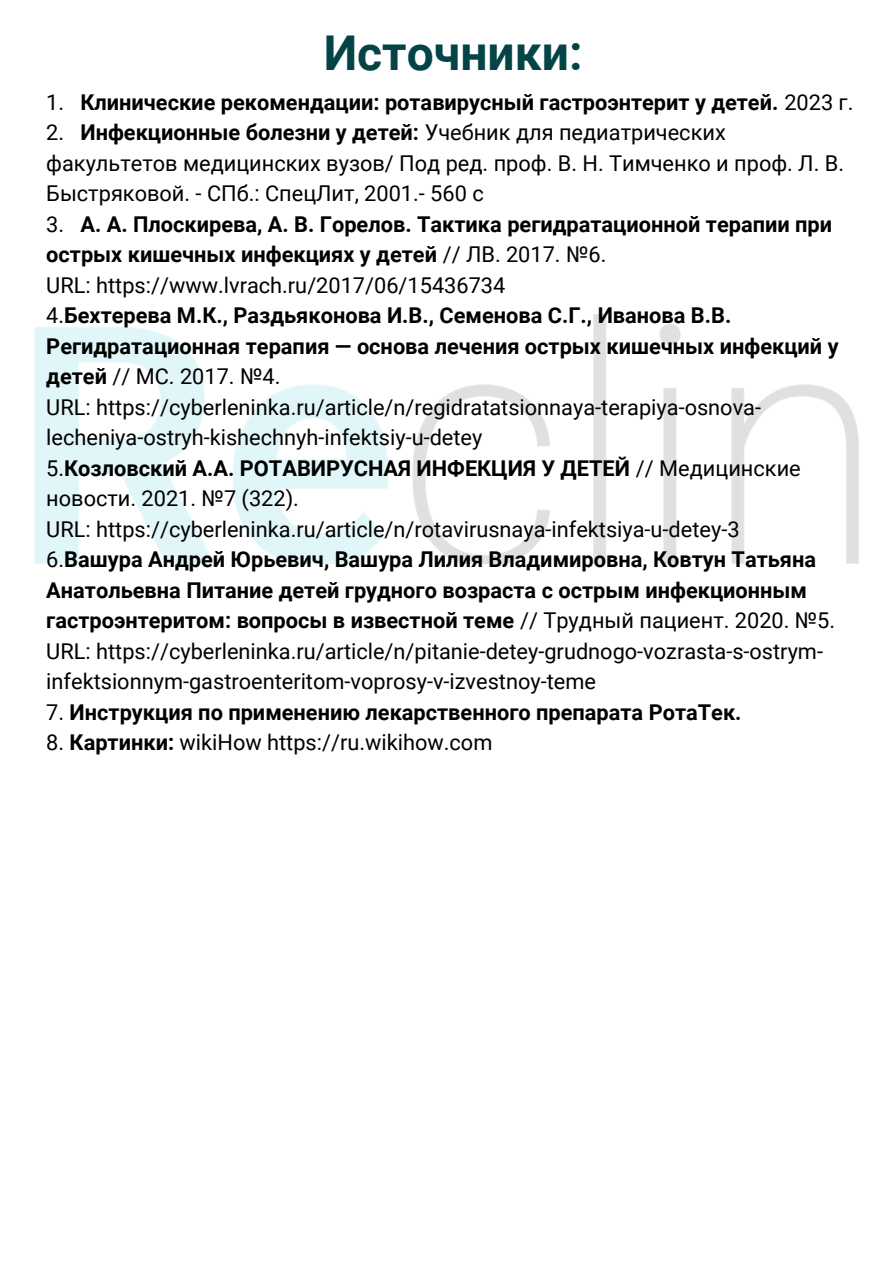
<style>
.page{position:relative;width:893px;height:1264px;background:#fff}
.page>*{position:absolute;margin:0;border:0;box-sizing:border-box;transform-origin:0 0}
.t1{font:700 48px "Roboto";color:#044447}
.t2{font:21.75px/30.5px "Roboto";color:#000}
.t3{font:700 21.75px "Roboto";color:#000}
.s1{font-weight:400}
.s2{font-weight:700}
</style>
<div class="page">
<img style="left:34px;top:314px;width:824px;height:250px">
<h1 class="t1" style="left:323px;top:25px;width:260px">Источники:</h1>
<p class="t3" style="left:46px;top:90px;width:808px"><span class="s1">1.</span> Клинические рекомендации: ротавирусный гастроэнтерит у детей. <span class="s1">2023 г.</span></p>
<p class="t2" style="left:46px;top:118px;width:799px">2. <span class="s2">Инфекционные болезни у детей:</span> Учебник для педиатрических факультетов медицинских вузов/ Под ред. проф. В. Н. Тимченко и проф. Л. В.<br>Быстряковой. - СПб.: СпецЛит, 2001.- 560 с</p>
<p class="t2" style="left:46px;top:209px;width:793px">3. <span class="s2">А. А. Плоскирева, А. В. Горелов. Тактика регидратационной терапии при острых кишечных инфекциях у детей</span> // ЛВ. 2017. №6.<br>URL: https://www.lvrach.ru/2017/06/15436734<br>4.<span class="s2">Бехтерева М.К., Раздьяконова И.В., Семенова С.Г., Иванова В.В.<br>Регидратационная терапия — основа лечения острых кишечных инфекций у детей</span> // МС. 2017. №4.<br>URL: https://cyberleninka.ru/article/n/regidratatsionnaya-terapiya-osnova&shy;lecheniya-ostryh-kishechnyh-infektsiy-u-detey<br>5.<span class="s2">Козловский А.А. РОТАВИРУСНАЯ ИНФЕКЦИЯ У ДЕТЕЙ</span> // Медицинские новости. 2021. №7 (322).<br>URL: https://cyberleninka.ru/article/n/rotavirusnaya-infektsiya-u-detey-3<br>6.<span class="s2">Вашура Андрей Юрьевич, Вашура Лилия Владимировна, Ковтун Татьяна Анатольевна Питание детей грудного возраста с острым инфекционным гастроэнтеритом: вопросы в известной теме</span> // Трудный пациент. 2020. №5.<br>URL: https://cyberleninka.ru/article/n/pitanie-detey-grudnogo-vozrasta-s-ostrym&shy;infektsionnym-gastroenteritom-voprosy-v-izvestnoy-teme</p>
<p class="t3" style="left:46px;top:699px;width:696px"><span class="s1">7.</span> Инструкция по применению лекарственного препарата РотаТек.</p>
<p class="t2" style="left:46px;top:727px;width:447px">8. <span class="s2">Картинки:</span> wikiHow https://ru.wikihow.com</p>
</div>
